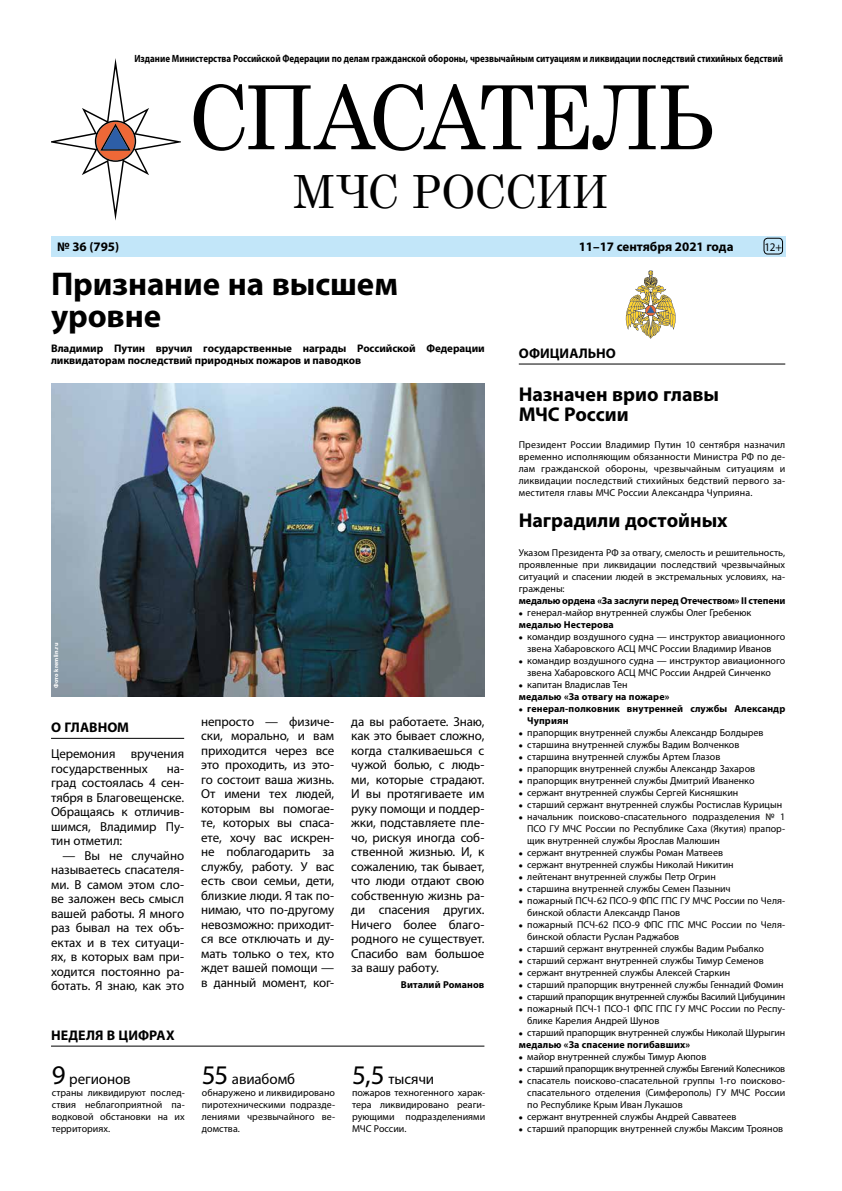
<style>
.page{position:relative;width:842px;height:1191px;background:#fff}
.page>*{position:absolute;margin:0;border:0;box-sizing:border-box;transform-origin:0 0}
.t1{font:88.4px "Century";letter-spacing:-.04em;color:#000;scale:.95 1}
.t2{font:45.9px "Century";letter-spacing:-.02em;color:#000;scale:.95 1}
.t3{font:700 33px/32px "Myriad Pro";letter-spacing:-.005em;color:#000}
.t4{font:700 20px/20px "Myriad Pro";color:#000}
.t5{font:15px "Myriad Pro";letter-spacing:-.01em;color:#000}
.t6{font:700 14px "Myriad Pro";color:#000}
.t7{font:13px/14.5px "Myriad Pro";letter-spacing:-.005em;color:#000;text-align:justify}
.t8{font:700 13px "Myriad Pro";color:#000}
.t9{font:11.7px "Myriad Pro";color:#000;scale:.95 1}
.t10{font:700 11px/12px "Myriad Pro";letter-spacing:-.005em;color:#000}
.t11{font:700 10.5px "Myriad Pro";letter-spacing:-.005em;color:#000;scale:.85 1}
.t12{font:10px/12px "Myriad Pro";color:#000;text-align:justify}
.t13{font:700 10px/12px "Myriad Pro";letter-spacing:.005em;color:#000}
.t14{font:10px "Myriad Pro";letter-spacing:-.025em;color:#000}
.t15{font:700 6px "Myriad Pro";letter-spacing:.02em;color:#fff}
.s1{font-size:27px}
.s2{font-weight:700;font-size:12px}
.s3{font-weight:700}
.s4{font-size:12px}
.s5{font-weight:400}
</style>
<div class="page">
<img style="left:51px;top:383px;width:434px;height:313px">
<div style="left:51px;top:236px;width:734px;height:20px;background:#c2e6f9"></div>
<svg style="left:51px;top:58px;width:129px;height:163px"></svg>
<div style="left:764px;top:238px;width:19px;height:16px;border:1px solid #000;border-radius:4px"></div>
<svg style="left:626px;top:271px;width:49px;height:67px"></svg>
<hr style="left:519px;top:364px;width:266px;height:1px;background:#000">
<hr style="left:51px;top:1045px;width:433px;height:1px;background:#000">
<hr style="left:51px;top:738px;width:133px;height:1px;background:#000">
<p class="t11" style="left:134px;top:52px;width:764px">Издание Министерства Российской Федерации по делам гражданской обороны, чрезвычайным ситуациям и ликвидации последствий стихийных бедствий</p>
<h1 class="t1" style="left:188px;top:43px;width:555px">СПАСАТЕЛЬ</h1>
<h2 class="t2" style="left:293px;top:153px;width:333px">МЧС РОССИИ</h2>
<h3 class="t8" style="left:57px;top:239px;width:64px">№ 36 (795)</h3>
<h3 class="t8" style="left:579px;top:239px;width:156px">11–17 сентября 2021 года</h3>
<p class="t9" style="left:764px;top:239px;width:20px">12+</p>
<h3 class="t3" style="left:51px;top:269px;width:348px">Признание на высшем уровне</h3>
<p class="t10" style="left:51px;top:342px;width:435px">Владимир Путин вручил государственные награды Российской Федерации ликвидаторам последствий природных пожаров и паводков</p>
<p class="t15" style="left:53px;top:688px;width:47px;rotate:-90deg">Фото kremlin.ru</p>
<h3 class="t6" style="left:51px;top:719px;width:79px">О ГЛАВНОМ</h3>
<h3 class="t7" style="left:51px;top:746px;width:135px">Церемония вручения государственных</h3>
<h3 class="t7" style="left:51px;top:761px;width:135px;text-indent:116px">на&shy;град состоялась 4 сен&shy;тября в Благовещенске.<br>Обращаясь к отличив&shy;шимся, Владимир Пу&shy;тин отметил:</h3>
<h3 class="t7" style="left:51px;top:848px;width:135px;text-indent:11px">— Вы не случайно называетесь спасателя&shy;ми. В самом этом сло&shy;ве заложен весь смысл вашей работы. Я много раз бывал на тех объ&shy;ектах и в тех ситуаци&shy;ях, в которых вам при&shy;ходится постоянно ра&shy;ботать. Я знаю, как это</h3>
<h3 class="t6" style="left:51px;top:1027px;width:125px">НЕДЕЛЯ В ЦИФРАХ</h3>
<h3 class="t5" style="left:52px;top:1069px;width:81px"><span class="s1">9</span> регионов</h3>
<p class="t12" style="left:52px;top:1086px;width:135px">страны ликвидируют послед&shy;ствия неблагоприятной па&shy;водковой обстановки на их территориях.</p>
<p class="t7" style="left:201px;top:714px;width:135px">непросто — физиче&shy;ски, морально, и вам приходится через все это проходить, из это&shy;го состоит ваша жизнь.<br>От имени тех людей, которым вы помогае&shy;те, которых вы спаса&shy;ете, хочу вас искрен&shy;не поблагодарить за службу, работу. У вас есть свои семьи, дети, близкие люди. Я так по&shy;нимаю, что по-другому невозможно: приходит&shy;ся все отключать и ду&shy;мать только о тех, кто ждет вашей помощи — в данный момент, ког-</p>
<p class="t7" style="left:351px;top:714px;width:135px">да вы работаете. Знаю, как это бывает сложно, когда сталкиваешься с чужой болью, с людь&shy;ми, которые страдают.<br>И вы протягиваете им руку помощи и поддер&shy;жки, подставляете пле&shy;чо, рискуя иногда соб&shy;ственной жизнью. И, к сожалению, так бывает, что люди отдают свою собственную жизнь ра&shy;ди спасения других.<br>Ничего более благо&shy;родного не существует.<br>Спасибо вам большое за вашу работу.</p>
<p class="t13" style="left:401px;top:978px;width:85px">Виталий Романов</p>
<h3 class="t5" style="left:202px;top:1069px;width:95px"><span class="s1">55</span> авиабомб</h3>
<p class="t12" style="left:202px;top:1086px;width:135px">обнаружено и ликвидировано пиротехническими подразде&shy;лениями чрезвычайного ве&shy;домства.</p>
<h3 class="t5" style="left:352px;top:1069px;width:84px"><span class="s1">5,5</span> тысячи</h3>
<p class="t12" style="left:352px;top:1086px;width:135px">пожаров техногенного харак&shy;тера ликвидировано реаги&shy;рующими подразделениями МЧС России.</p>
<h3 class="t6" style="left:519px;top:345px;width:99px">ОФИЦИАЛЬНО</h3>
<h3 class="t4" style="left:519px;top:384px;width:202px">Назначен врио главы<br>МЧС России</h3>
<p class="t12" style="left:519px;top:438px;width:268px">Президент России Владимир Путин 10 сентября назначил временно исполняющим обязанности Министра РФ по де&shy;лам гражданской обороны, чрезвычайным ситуациям и ликвидации последствий стихийных бедствий первого за&shy;местителя главы МЧС России Александра Чуприяна.</p>
<h3 class="t4" style="left:519px;top:511px;width:210px">Наградили достойных</h3>
<p class="t12" style="left:519px;top:546px;width:268px">Указом Президента РФ за отвагу, смелость и решительность, проявленные при ликвидации последствий чрезвычайных ситуаций и спасении людей в экстремальных условиях, на&shy;граждены:</p>
<p class="t13" style="left:519px;top:594px;width:268px">медалью ордена «За заслуги перед Отечеством» II степени</p>
<p class="t12" style="left:519px;top:606px;width:234px"><span class="s2">•</span> генерал-майор внутренней службы Олег Гребенюк <span class="s3">медалью Нестерова</span></p>
<p class="t12" style="left:519px;top:630px;width:268px;text-align:center"><span class="s2">•</span> командир воздушного судна — инструктор авиационного звена Хабаровского АСЦ МЧС России Владимир Иванов</p>
<p class="t12" style="left:519px;top:654px;width:268px;text-align:center"><span class="s2">•</span> командир воздушного судна — инструктор авиационного звена Хабаровского АСЦ МЧС России Андрей Синченко</p>
<p class="t13" style="left:519px;top:678px;width:152px"><span class="s4">•</span> <span class="s5">капитан Владислав Тен </span>медалью «За отвагу на пожаре»</p>
<p class="t13" style="left:527px;top:702px;width:259px;text-indent:-9px"><span class="s4">•</span> генерал-полковник внутренней службы Александр<br>Чуприян</p>
<p class="t12" style="left:519px;top:726px;width:246px"><span class="s2">•</span> прапорщик внутренней службы Александр Болдырев</p>
<p class="t12" style="left:519px;top:738px;width:222px"><span class="s2">•</span> старшина внутренней службы Вадим Волченков</p>
<p class="t12" style="left:519px;top:750px;width:203px"><span class="s2">•</span> старшина внутренней службы Артем Глазов</p>
<p class="t12" style="left:519px;top:762px;width:238px"><span class="s2">•</span> прапорщик внутренней службы Александр Захаров</p>
<p class="t12" style="left:519px;top:774px;width:237px"><span class="s2">•</span> прапорщик внутренней службы Дмитрий Иваненко</p>
<p class="t12" style="left:519px;top:786px;width:221px"><span class="s2">•</span> сержант внутренней службы Сергей Кисняшкин</p>
<p class="t12" style="left:519px;top:798px;width:265px"><span class="s2">•</span> старший сержант внутренней службы Ростислав Курицын</p>
<p class="t12" style="left:527px;top:810px;width:259px;text-indent:-9px"><span class="s2">•</span> начальник поисково-спасательного подразделения № 1<br>ПСО ГУ МЧС России по Республике Саха (Якутия) прапор&shy;щик внутренней службы Ярослав Малюшин</p>
<p class="t12" style="left:519px;top:846px;width:206px"><span class="s2">•</span> сержант внутренней службы Роман Матвеев</p>
<p class="t12" style="left:519px;top:858px;width:216px"><span class="s2">•</span> сержант внутренней службы Николай Никитин</p>
<p class="t12" style="left:519px;top:870px;width:199px"><span class="s2">•</span> лейтенант внутренней службы Петр Огрин</p>
<p class="t12" style="left:519px;top:882px;width:213px"><span class="s2">•</span> старшина внутренней службы Семен Пазынич</p>
<p class="t12" style="left:527px;top:894px;width:259px;text-indent:-9px"><span class="s2">•</span> пожарный ПСЧ-62 ПСО-9 ФПС ГПС ГУ МЧС России по Челя&shy;бинской области Александр Панов</p>
<p class="t12" style="left:527px;top:918px;width:259px;text-indent:-9px"><span class="s2">•</span> пожарный ПСЧ-62 ПСО-9 ФПС ГПС МЧС России по Челя&shy;бинской области Руслан Раджабов</p>
<p class="t12" style="left:519px;top:942px;width:247px"><span class="s2">•</span> старший сержант внутренней службы Вадим Рыбалко</p>
<p class="t12" style="left:519px;top:954px;width:246px"><span class="s2">•</span> старший сержант внутренней службы Тимур Семенов</p>
<p class="t12" style="left:519px;top:966px;width:213px"><span class="s2">•</span> сержант внутренней службы Алексей Старкин</p>
<p class="t12" style="left:519px;top:978px;width:266px"><span class="s2">•</span> старший прапорщик внутренней службы Геннадий Фомин</p>
<p class="t14" style="left:519px;top:990px;width:268px"><span class="s2">•</span> старший прапорщик внутренней службы Василий Цибуцинин</p>
<p class="t12" style="left:527px;top:1002px;width:259px;text-indent:-9px"><span class="s2">•</span> пожарный ПСЧ-1 ПСО-1 ФПС ГПС ГУ МЧС России по Респу&shy;блике Карелия Андрей Шунов</p>
<p class="t12" style="left:519px;top:1026px;width:268px"><span class="s2">•</span> старший прапорщик внутренней службы Николай Шурыгин <span class="s3">медалью «За спасение погибавших»</span></p>
<p class="t12" style="left:519px;top:1050px;width:189px"><span class="s2">•</span> майор внутренней службы Тимур Аюпов</p>
<p class="t14" style="left:519px;top:1062px;width:268px"><span class="s2">•</span> старший прапорщик внутренней службы Евгений Колесников</p>
<p class="t12" style="left:527px;top:1074px;width:259px;text-indent:-9px"><span class="s2">•</span> спасатель поисково-спасательной группы 1-го поисково&shy;спасательного отделения (Симферополь) ГУ МЧС России по Республике Крым Иван Лукашов</p>
<p class="t12" style="left:519px;top:1110px;width:219px"><span class="s2">•</span> сержант внутренней службы Андрей Савватеев</p>
<p class="t12" style="left:519px;top:1122px;width:266px"><span class="s2">•</span> старший прапорщик внутренней службы Максим Троянов</p>
</div>
